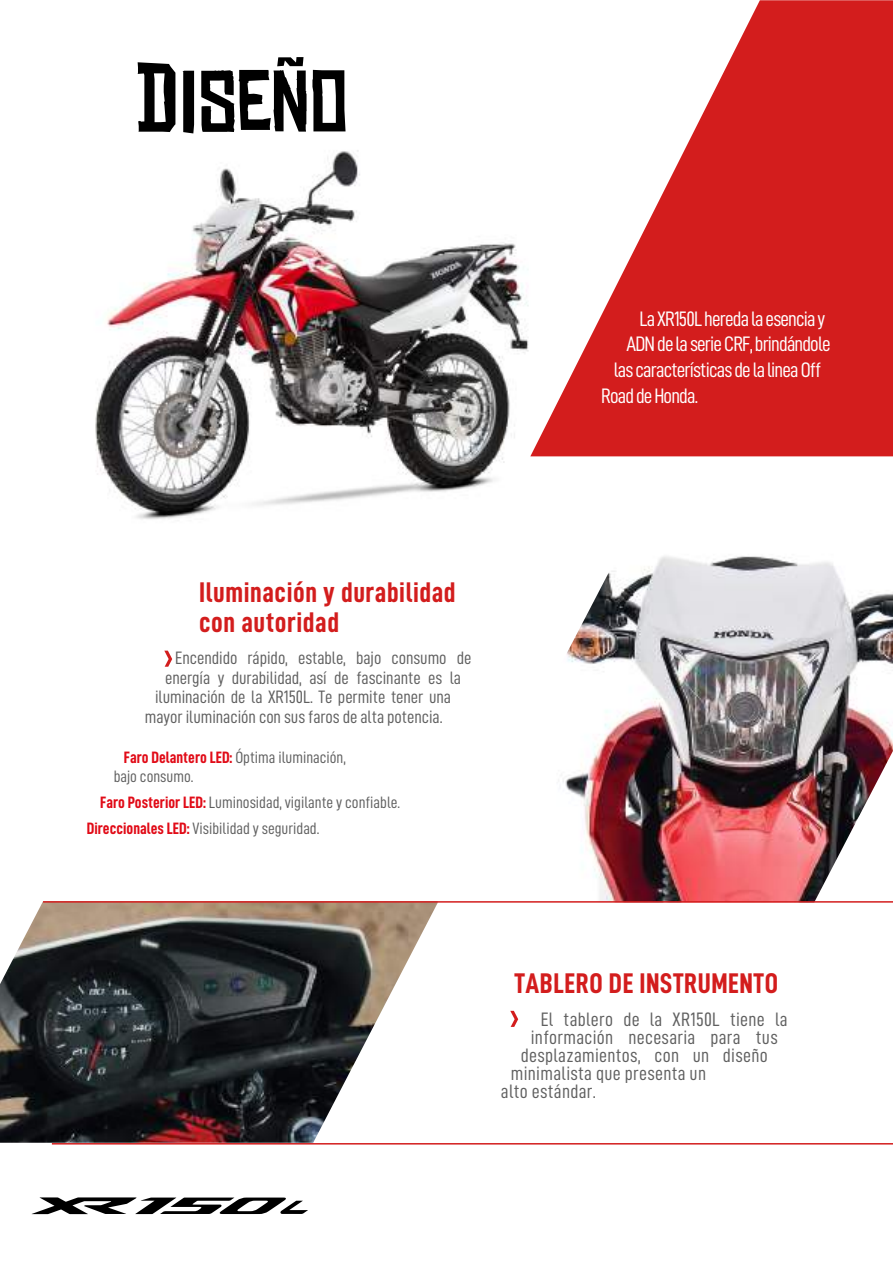
<style>
.page{position:relative;width:893px;height:1263px;background:#fff}
.page>*{position:absolute;margin:0;border:0;box-sizing:border-box;transform-origin:0 0}
.t1{font:84px "Chinese Rocks Rg";color:#000}
.t2{font:28.5px/30px "D DIN Condensed Bold";letter-spacing:.02em;color:#d31d1d}
.t3{font:21px "D DIN Condensed";letter-spacing:-.04em;color:#fff}
.t4{font:19.5px "D DIN Condensed";letter-spacing:.015em;color:#606060}
.t5{font:18px "D DIN Condensed";letter-spacing:-.005em;color:#606060}
.t6{font:16.5px/19.8px "D DIN Condensed";color:#606060}
.s1{font-size:93px}
.s2{font-family:"D DIN Condensed Bold";color:#e10b17}
</style>
<div class="page">
<img style="left:0;top:901px;width:438px;height:242px">
<img style="left:563px;top:456px;width:330px;height:445px">
<svg style="left:164px;top:651px;width:8px;height:16px"></svg>
<svg style="left:510px;top:1011px;width:8px;height:16px"></svg>
<hr style="left:52px;top:1143px;width:841px;height:1px;background:#d31d1d">
<hr style="left:43px;top:901px;width:850px;height:2px;background:#d31d1d">
<img style="left:95px;top:150px;width:536px;height:396px">
<svg style="left:530px;top:0;width:363px;height:456px;fill:#d31d1d"></svg>
<svg style="left:32px;top:1197px;width:276px;height:17px"></svg>
<h1 class="t1" style="left:135px;top:57px;width:215px"><span class="s1">D</span>iSeño</h1>
<p class="t3" style="left:639px;top:307px;width:188px">La XR150L hereda la esencia y</p>
<p class="t3" style="left:627px;top:333px;width:206px">ADN de la serie CRF, brindándole</p>
<p class="t3" style="left:614px;top:358px;width:209px">las características de la linea Off</p>
<p class="t3" style="left:601px;top:384px;width:98px">Road de Honda.</p>
<h2 class="t2" style="left:199px;top:576px;width:258px">Iluminación y durabilidad con autoridad</h2>
<p class="t5" style="left:175px;top:648px;width:298px">Encendido rápido, estable, bajo consumo de</p>
<p class="t5" style="left:165px;top:668px;width:297px">energía y durabilidad, así de fascinante es la</p>
<p class="t5" style="left:155px;top:687px;width:297px">iluminación de la XR150L. Te permite tener una</p>
<p class="t5" style="left:145px;top:707px;width:299px">mayor iluminación con sus faros de alta potencia.</p>
<p class="t6" style="left:114px;top:747px;width:234px;text-indent:10px"><span class="s2">Faro Delantero LED:</span> Óptima iluminación, bajo consumo.</p>
<p class="t6" style="left:87px;top:789px;width:315px;line-height:25.8px;text-indent:13px"><span class="s2">Faro Posterior LED:</span> Luminosidad, vigilante y confiable.<br><span class="s2">Direccionales LED:</span> Visibilidad y seguridad.</p>
<h2 class="t2" style="left:514px;top:967px;width:265px">TABLERO DE INSTRUMENTO</h2>
<p class="t4" style="left:541px;top:1008px;width:249px">El tablero de la XR150L tiene la</p>
<p class="t4" style="left:531px;top:1026px;width:248px">información necesaria para tus</p>
<p class="t4" style="left:521px;top:1044px;width:248px">desplazamientos, con un diseño</p>
<p class="t4" style="left:511px;top:1062px;width:197px">minimalista que presenta un</p>
<p class="t4" style="left:501px;top:1080px;width:97px">alto estándar.</p>
</div>
